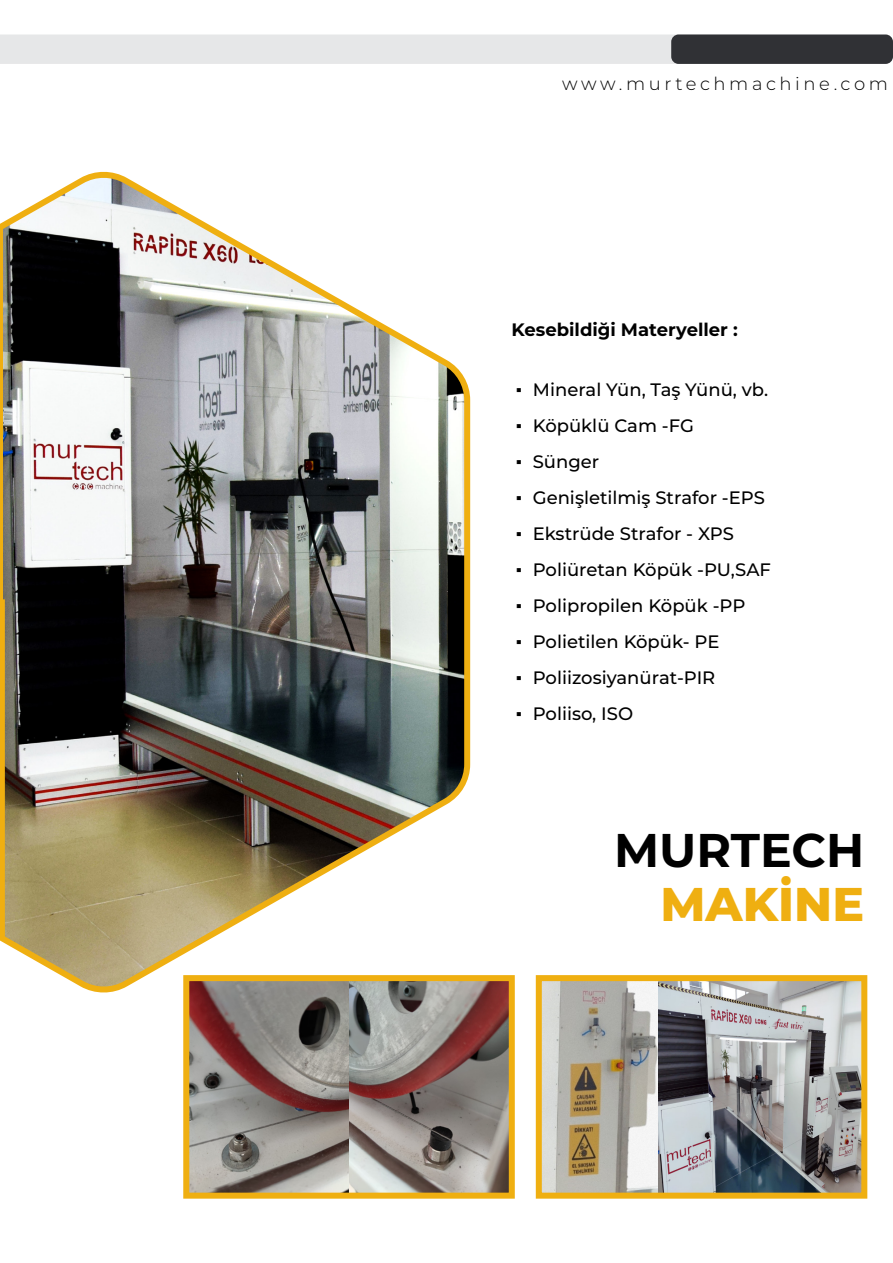
<style>
.page{position:relative;width:893px;height:1263px;background:#fff}
.page>*{position:absolute;margin:0;border:0;box-sizing:border-box;transform-origin:0 0}
.t1{font:700 47.25px "Montserrat";color:#000}
.t2{font:800 47.25px "Montserrat";color:#efaf11}
.t3{font:500 18px "Montserrat";color:#000}
.t4{font:700 18px "Montserrat";color:#000}
.t5{font:300 18px "Montserrat";letter-spacing:.2em;color:#000}
.s1{font-family:"Times New Roman";font-weight:400}
</style>
<div class="page">
<img style="left:0;top:171px;width:471px;height:822px">
<img style="left:190px;top:982px;width:318px;height:210px">
<img style="left:543px;top:982px;width:317px;height:210px">
<div style="left:183px;top:975px;width:332px;height:224px;border:6px solid #efaf11"></div>
<div style="left:536px;top:975px;width:331px;height:224px;border:6px solid #efaf11"></div>
<div style="left:0;top:35px;width:676px;height:29px;background:#e6e7e8"></div>
<div style="left:671px;top:35px;width:222px;height:29px;background:#303135;border-radius:7px"></div>
<p class="t5" style="left:562px;top:72px;width:327px">www.murtechmachine.com</p>
<p class="t4" style="left:512px;top:317px;width:228px">Kesebildiği Materyeller :</p>
<p class="t3" style="left:516px;top:377px;width:254px"><span class="s1">▪</span> Mineral Yün, Taş Yünü, vb.</p>
<p class="t3" style="left:516px;top:413px;width:180px"><span class="s1">▪</span> Köpüklü Cam -FG</p>
<p class="t3" style="left:516px;top:449px;width:85px"><span class="s1">▪</span> Sünger</p>
<p class="t3" style="left:516px;top:485px;width:251px"><span class="s1">▪</span> Genişletilmiş Strafor -EPS</p>
<p class="t3" style="left:516px;top:521px;width:220px"><span class="s1">▪</span> Ekstrüde Strafor - XPS</p>
<p class="t3" style="left:516px;top:557px;width:257px"><span class="s1">▪</span> Poliüretan Köpük -PU,SAF</p>
<p class="t3" style="left:516px;top:593px;width:231px"><span class="s1">▪</span> Polipropilen Köpük -PP</p>
<p class="t3" style="left:516px;top:629px;width:205px"><span class="s1">▪</span> Polietilen Köpük- PE</p>
<p class="t3" style="left:516px;top:665px;width:201px"><span class="s1">▪</span> Poliizosiyanürat-PIR</p>
<p class="t3" style="left:516px;top:701px;width:119px"><span class="s1">▪</span> Poliiso, ISO</p>
<h1 class="t1" style="left:614px;top:816px;width:252px">MURTECH</h1>
<h1 class="t2" style="left:660px;top:869px;width:205px">MAKİNE</h1>
</div>
